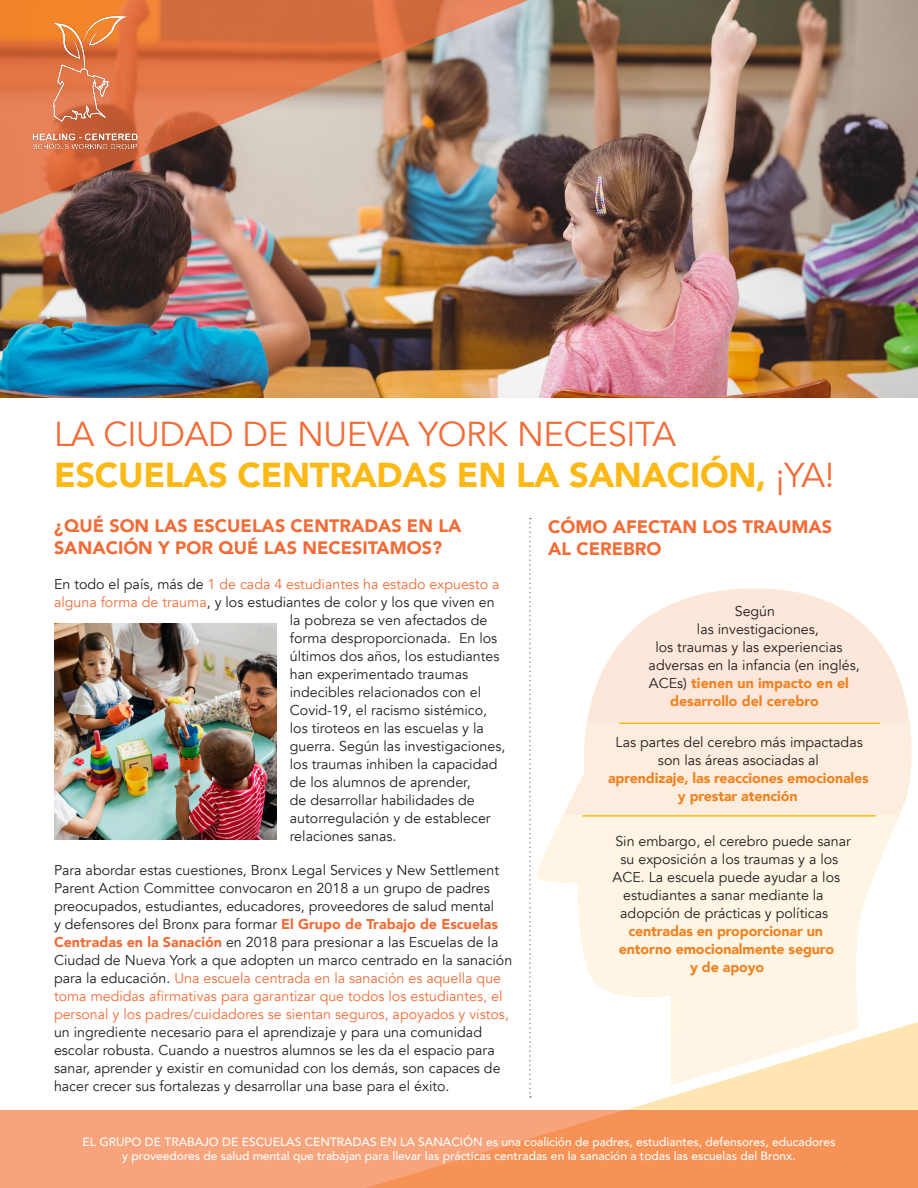
<style>
.page{position:relative;width:918px;height:1188px;background:#fff}
.page>*{position:absolute;margin:0;border:0;box-sizing:border-box;transform-origin:0 0}
.t1{font:900 34.5px "Avenir";letter-spacing:-.01em;color:#fcb814}
.t2{font:34.5px "Avenir";letter-spacing:-.01em;color:#f26c37}
.t3{font:900 18px/22.5px "Avenir";color:#f26c37}
.t4{font:14.25px/18px "Avenir";color:#231f20}
.t5{font:900 14.25px/18px "Avenir";letter-spacing:-.01em;color:#ef8322;text-align:center}
.t6{font:14.25px "Avenir";color:#f26c37}
.t7{font:500 12px "Avenir";color:#fff}
.s1{font-weight:400;color:#f26c37}
.s2{color:#231f20}
.s3{color:#f26c37}
.s4{font-weight:900;color:#f26c37}
.s5{font-weight:400;color:#231f20}
</style>
<div class="page">
<img style="left:0;top:0;width:918px;height:398px">
<div style="left:0;top:1110px;width:918px;height:78px;background:#f7a37b"></div>
<img style="left:0;top:0;width:562px;height:220px">
<svg style="left:367px;top:1022px;width:551px;height:166px"></svg>
<img style="left:1px;top:1px;width:174px;height:174px">
<img style="left:54px;top:623px;width:222px;height:216px">
<svg style="left:535px;top:588px;width:378px;height:498px;fill:#fde6da"></svg>
<svg style="left:562px;top:721px;width:351px;height:95px;background:#fdeddf"></svg>
<svg style="left:536px;top:814px;width:365px;height:271px"></svg>
<hr style="left:619px;top:723px;width:261px;height:1px;background:#fcb814">
<hr style="left:583px;top:815px;width:293px;height:2px;background:#fcb814">
<svg style="left:529px;top:518px;width:2px;height:580px"></svg>
<p class="t2" style="left:54px;top:414px;width:624px">LA CIUDAD DE NUEVA YORK NECESITA</p>
<p class="t1" style="left:54px;top:445px;width:782px">ESCUELAS CENTRADAS EN LA SANACIÓN, <span class="s1">¡YA!</span></p>
<p class="t3" style="left:54px;top:514px;width:409px">¿QUÉ SON LAS ESCUELAS CENTRADAS EN LA<br>SANACIÓN Y POR QUÉ LAS NECESITAMOS?</p>
<p class="t6" style="left:54px;top:575px;width:447px"><span class="s2">En todo el país, más de</span> 1 de cada 4 estudiantes ha estado expuesto a</p>
<p class="t4" style="left:54px;top:593px;width:442px"><span class="s3">alguna forma de trauma</span>, y los estudiantes de color y los que viven en</p>
<p class="t4" style="left:290px;top:611px;width:199px">la pobreza se ven afectados de</p>
<p class="t4" style="left:290px;top:629px;width:209px">forma desproporcionada. En los</p>
<p class="t4" style="left:290px;top:647px;width:211px">últimos dos años, los estudiantes</p>
<p class="t4" style="left:290px;top:665px;width:180px">han experimentado traumas</p>
<p class="t4" style="left:290px;top:683px;width:193px">indecibles relacionados con el</p>
<p class="t4" style="left:290px;top:701px;width:199px">Covid-19, el racismo sistémico,</p>
<p class="t4" style="left:290px;top:719px;width:195px">los tiroteos en las escuelas y la</p>
<p class="t4" style="left:290px;top:737px;width:217px">guerra. Según las investigaciones,</p>
<p class="t4" style="left:290px;top:755px;width:209px">los traumas inhiben la capacidad</p>
<p class="t4" style="left:290px;top:773px;width:182px">de los alumnos de aprender,</p>
<p class="t4" style="left:290px;top:791px;width:186px">de desarrollar habilidades de</p>
<p class="t4" style="left:290px;top:809px;width:202px">autorregulación y de establecer</p>
<p class="t4" style="left:290px;top:827px;width:108px">relaciones sanas.</p>
<p class="t4" style="left:54px;top:862px;width:460px">Para abordar estas cuestiones, Bronx Legal Services y New Settlement Parent Action Committee convocaron en 2018 a un grupo de padres preocupados, estudiantes, educadores, proveedores de salud mental<br>y defensores del Bronx para formar <span class="s4">El Grupo de Trabajo de Escuelas Centradas en la Sanación</span> en 2018 para presionar a las Escuelas de la Ciudad de Nueva York a que adopten un marco centrado en la sanación para la educación. <span class="s3">Una escuela centrada en la sanación es aquella que toma medidas afirmativas para garantizar que todos los estudiantes, el personal y los padres/cuidadores se sientan seguros, apoyados y vistos, </span>un ingrediente necesario para el aprendizaje y para una comunidad escolar robusta. Cuando a nuestros alumnos se les da el espacio para sanar, aprender y existir en comunidad con los demás, son capaces de hacer crecer sus fortalezas y desarrollar una base para el éxito.</p>
<p class="t7" style="left:82px;top:1131px;width:755px">EL GRUPO DE TRABAJO DE ESCUELAS CENTRADAS EN LA SANACIÓN es una coalición de padres, estudiantes, defensores, educadores</p>
<p class="t7" style="left:122px;top:1146px;width:675px">y proveedores de salud mental que trabajan para llevar las prácticas centradas en la sanación a todas las escuelas del Bronx.</p>
<p class="t3" style="left:548px;top:515px;width:285px">CÓMO AFECTAN LOS TRAUMAS<br>AL CEREBRO</p>
<p class="t4" style="left:735px;top:602px;width:42px">Según</p>
<p class="t4" style="left:697px;top:620px;width:123px">las investigaciones,</p>
<p class="t4" style="left:655px;top:638px;width:189px">los traumas y las experiencias</p>
<p class="t4" style="left:649px;top:656px;width:213px">adversas en la infancia (en inglés,</p>
<p class="t5" style="left:649px;top:674px;width:202px"><span class="s5">ACEs)</span> tienen un impacto en el</p>
<p class="t5" style="left:670px;top:692px;width:150px">desarrollo del cerebro</p>
<p class="t4" style="left:616px;top:733px;width:249px;text-align:center">Las partes del cerebro más impactadas son las áreas asociadas al</p>
<p class="t5" style="left:608px;top:768px;width:262px">aprendizaje, las reacciones emocionales y prestar atención</p>
<p class="t4" style="left:615px;top:832px;width:237px">Sin embargo, el cerebro puede sanar</p>
<p class="t4" style="left:621px;top:850px;width:219px">su exposición a los traumas y a los</p>
<p class="t4" style="left:613px;top:868px;width:229px">ACE. La escuela puede ayudar a los</p>
<p class="t4" style="left:623px;top:886px;width:202px">estudiantes a sanar mediante la</p>
<p class="t4" style="left:620px;top:904px;width:209px">adopción de prácticas y políticas</p>
<p class="t5" style="left:628px;top:921px;width:196px">centradas en proporcionar un</p>
<p class="t5" style="left:619px;top:939px;width:217px">entorno emocionalmente seguro</p>
<p class="t5" style="left:690px;top:957px;width:76px">y de apoyo</p>
</div>
